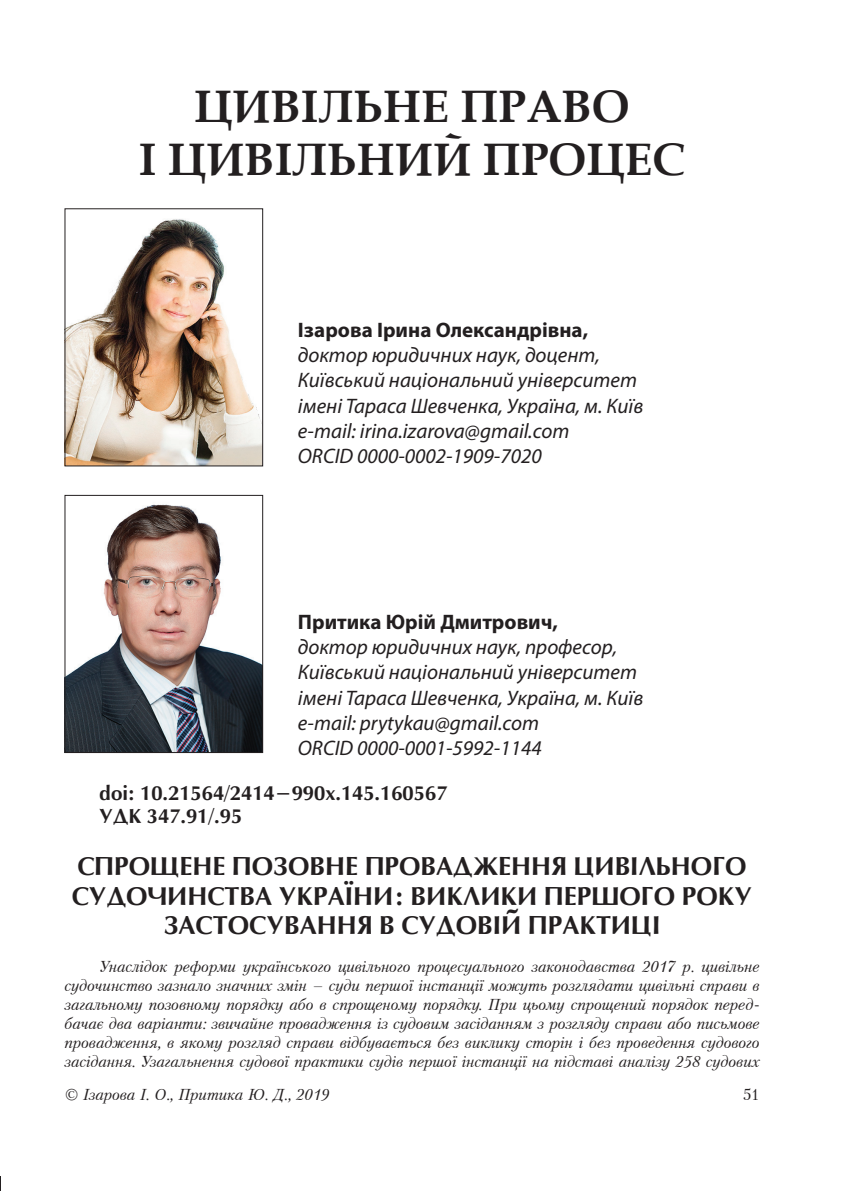
<style>
.page{position:relative;width:844px;height:1191px;background:#fff}
.page>*{position:absolute;margin:0;border:0;box-sizing:border-box;transform-origin:0 0}
.t1{font:700 45.5px/52.5px "Book Antiqua";color:#231f20;text-align:center}
.t2{font:700 24.5px/29.4px "Opium";color:#231f20}
.t3{font:italic 21px/25.2px "Myriad Pro";color:#231f20}
.t4{font:700 21px "Myriad Pro";color:#231f20}
.t5{font:700 19.25px/22.8px "Opium";color:#231f20}
.t6{font:italic 15.75px/18.9px "Petersburg CTT";color:#231f20;text-align:justify}
.t7{font:15.75px "Petersburg CTT";color:#231f20}
</style>
<div class="page">
<svg style="left:0;top:1176px;width:1px;height:15px"></svg>
<img style="left:66px;top:219px;width:195px;height:245px">
<div style="left:64px;top:208px;width:199px;height:258px;border:1px solid #231f20"></div>
<img style="left:66px;top:504px;width:195px;height:247px">
<div style="left:64px;top:495px;width:199px;height:258px;border:1px solid #231f20"></div>
<h1 class="t1" style="left:139px;top:81px;width:547px">ЦИВІЛЬНЕ ПРАВО<br>І ЦИВІЛЬНИЙ ПРОЦЕС</h1>
<h3 class="t4" style="left:298px;top:316px;width:292px">Ізарова Ірина Олександрівна,</h3>
<h3 class="t3" style="left:298px;top:342px;width:347px">доктор юридичних наук, доцент, Київський національний університет імені Тараса Шевченка, Україна, м. Київ e-mail: irina.izarova@gmail.com<br>ORCID 0000-0002-1909-7020</h3>
<h3 class="t4" style="left:298px;top:608px;width:261px">Притика Юрій Дмитрович,</h3>
<h3 class="t3" style="left:298px;top:634px;width:347px">доктор юридичних наук, професор, Київський національний університет імені Тараса Шевченка, Україна, м. Київ e-mail: prytykau@gmail.com<br>ORCID 0000-0001-5992-1144</h3>
<p class="t5" style="left:99px;top:782px;width:349px">doi: 10.21564/2414-990x.145.160567<br>УДК 347.91/.95</p>
<h2 class="t2" style="left:72px;top:851px;width:676px">Спрощене позовне провадження цивільного суд</h2>
<h2 class="t2" style="left:164px;top:881px;width:571px;text-indent:-38px">очинства України : виклики першого року застосу вання в суд</h2>
<h2 class="t2" style="left:455px;top:910px;width:206px">овій практиці</h2>
<p class="t6" style="left:64px;top:957px;width:696px;text-indent:35px">Унаслідок реформи українського цивільного процесуального законодавства 2017 р. цивільне судочинство зазнало значних змін – суди першої інстанції можуть розглядати цивільні справи в загальному позовному порядку або в спрощеному порядку. При цьому спрощений порядок перед&shy;бачає два варіанти: звичайне провадження із судовим засіданням з розгляду справи або письмове провадження, в якому розгляд справи відбувається без виклику сторін і без проведення судового засідання. Узагальнення судової практики судів першої інстанції на підставі аналізу 258 судових</p>
<p class="t6" style="left:64px;top:1085px;width:266px">© Ізарова І. О., Притика Ю. Д., 2019</p>
<p class="t7" style="left:742px;top:1085px;width:18px">51</p>
</div>
